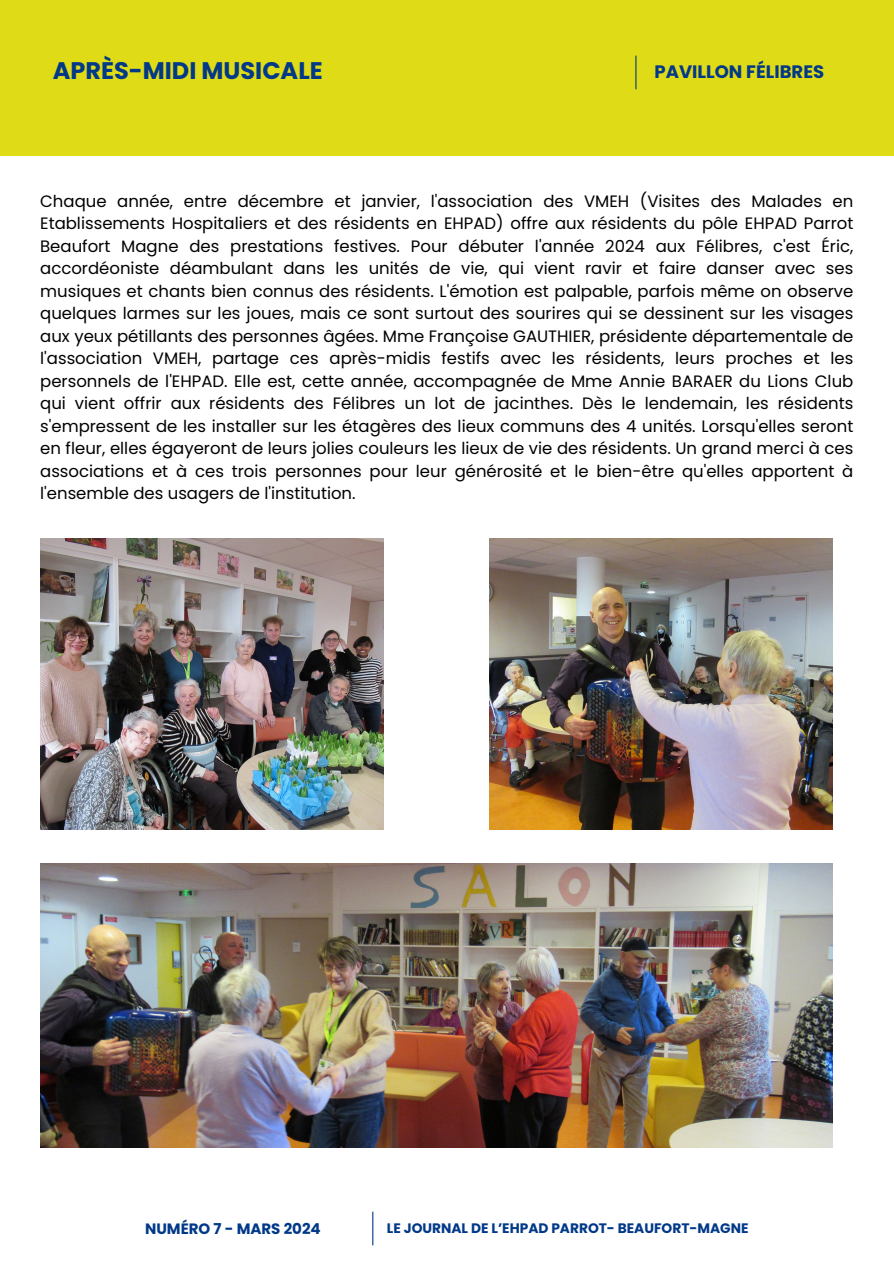
<style>
.page{position:relative;width:894px;height:1264px;background:#fff}
.page>*{position:absolute;margin:0;border:0;box-sizing:border-box;transform-origin:0 0}
.t1{font:700 24px "Poppins";color:#013888}
.t2{font:700 18px "Poppins";color:#013888}
.t3{font:16.5px/22.5px "Poppins";color:#000;text-align:justify}
.t4{font:700 15px "Poppins";color:#013888}
.t5{font:700 13.8px "Poppins";color:#013888}
</style>
<div class="page">
<div style="left:0;top:0;width:893px;height:155px;background:#dfdb17"></div>
<img style="left:489px;top:538px;width:343px;height:291px">
<img style="left:40px;top:863px;width:792px;height:284px">
<hr style="left:635px;top:56px;width:1px;height:33px;background:#013888">
<img style="left:40px;top:538px;width:343px;height:291px">
<hr style="left:372px;top:1211px;width:1px;height:34px;background:#013888">
<h2 class="t1" style="left:53px;top:54px;width:271px">APRÈS-MIDI MUSICALE</h2>
<h3 class="t2" style="left:654px;top:59px;width:171px">PAVILLON FÉLIBRES</h3>
<h1 class="t3" style="left:40px;top:189px;width:814px">Chaque année, entre décembre et janvier, l'association des VMEH (Visites des Malades en Etablissements Hospitaliers et des résidents en EHPAD) offre aux résidents du pôle EHPAD Parrot Beaufort Magne des prestations festives. Pour débuter l'année 2024 aux Félibres, c'est Éric, accordéoniste déambulant dans les unités de vie, qui vient ravir et faire danser avec ses musiques et chants bien connus des résidents. L'émotion est palpable, parfois même on observe quelques larmes sur les joues, mais ce sont surtout des sourires qui se dessinent sur les visages aux yeux pétillants des personnes âgées. Mme Françoise GAUTHIER, présidente départementale de l'association VMEH, partage ces après-midis festifs avec les résidents, leurs proches et les personnels de l'EHPAD. Elle est, cette année, accompagnée de Mme Annie BARAER du Lions Club qui vient offrir aux résidents des Félibres un lot de jacinthes. Dès le lendemain, les résidents s'empressent de les installer sur les étagères des lieux communs des 4 unités. Lorsqu'elles seront en fleur, elles égayeront de leurs jolies couleurs les lieux de vie des résidents. Un grand merci à ces associations et à ces trois personnes pour leur générosité et le bien-être qu'elles apportent à l'ensemble des usagers de l'institution.</h1>
<p class="t4" style="left:145px;top:1218px;width:177px">NUMÉRO 7 - MARS 2024</p>
<p class="t5" style="left:387px;top:1218px;width:363px">LE JOURNAL DE L’EHPAD PARROT- BEAUFORT-MAGNE</p>
</div>
